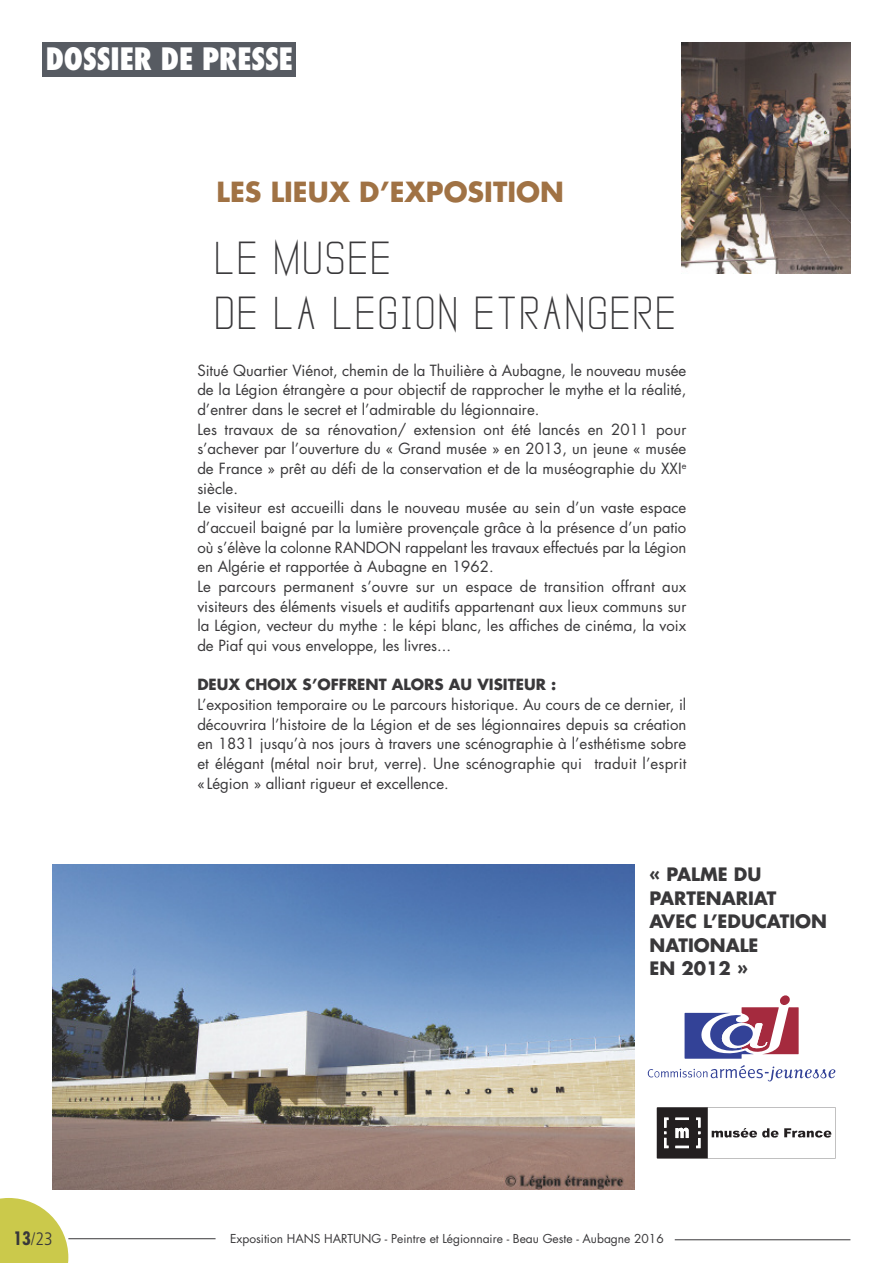
<style>
.page{position:relative;width:893px;height:1263px;background:#fff}
.page>*{position:absolute;margin:0;border:0;box-sizing:border-box;transform-origin:0 0}
.t1{font:700 46.5px/55.8px "Vanadine";color:#39383a}
.t2{font:800 condensed 30px "Futura";color:#fff}
.t3{font:700 27px "Futura";color:#a07244}
.t4{font:700 18px/23.4px "Futura";color:#39383a}
.t5{font:300 condensed 18px "Frutiger";color:#39383a}
.t6{font:15px/19.6px "Futura";color:#39383a}
.t7{font:700 15px "Futura";color:#39383a}
.t8{font:12px "Futura";color:#39383a}
.s1{font-family:"Futura";font-weight:700}
</style>
<div class="page">
<svg style="left:0;top:1198px;width:68px;height:65px"></svg>
<hr style="left:675px;top:1239px;width:175px;height:1px;background:#39383a">
<hr style="left:68px;top:1238px;width:148px;height:1px;background:#39383a">
<div style="left:43px;top:43px;width:253px;height:34px;background:#575b62"></div>
<img style="left:53px;top:864px;width:581px;height:325px">
<svg style="left:657px;top:1107px;width:178px;height:51px"></svg>
<img style="left:681px;top:43px;width:169px;height:231px">
<svg style="left:648px;top:995px;width:187px;height:86px"></svg>
<h2 class="t2" style="left:46px;top:42px;width:249px">DOSSIER DE PRESSE</h2>
<h3 class="t3" style="left:217px;top:180px;width:349px">LES LIEUX D’EXPOSITION</h3>
<h1 class="t1" style="left:217px;top:230px;width:465px">LE MUSEE<br>DE LA LEGION ETRANGERE</h1>
<p class="t6" style="left:197px;top:361px;width:490px">Situé Quartier Viénot, chemin de la Thuilière à Aubagne, le nouveau musée de la Légion étrangère a pour objectif de rapprocher le mythe et la réalité, d’entrer dans le secret et l’admirable du légionnaire.<br>Les travaux de sa rénovation/ extension ont été lancés en 2011 pour s’achever par l’ouverture du « Grand musée » en 2013, un jeune « musée de France » prêt au défi de la conservation et de la muséographie du XXI<sup>e </sup>siècle.<br>Le visiteur est accueilli dans le nouveau musée au sein d’un vaste espace d’accueil baigné par la lumière provençale grâce à la présence d’un patio où s’élève la colonne RANDON rappelant les travaux effectués par la Légion en Algérie et rapportée à Aubagne en 1962.<br>Le parcours permanent s’ouvre sur un espace de transition offrant aux visiteurs des éléments visuels et auditifs appartenant aux lieux communs sur la Légion, vecteur du mythe : le képi blanc, les affiches de cinéma, la voix de Piaf qui vous enveloppe, les livres...</p>
<p class="t7" style="left:197px;top:678px;width:360px">DEUX CHOIX S’OFFRENT ALORS AU VISITEUR :</p>
<p class="t6" style="left:197px;top:696px;width:490px;text-align:justify">L’exposition temporaire ou Le parcours historique. Au cours de ce dernier, il découvrira l’histoire de la Légion et de ses légionnaires depuis sa création en 1831 jusqu’à nos jours à travers une scénographie à l’esthétisme sobre et élégant (métal noir brut, verre). Une scénographie qui traduit l’esprit «Légion » alliant rigueur et excellence.</p>
<p class="t4" style="left:650px;top:864px;width:179px">« PALME DU<br>PARTENARIAT<br>AVEC L’EDUCATION<br>NATIONALE<br>EN 2012 »</p>
<p class="t5" style="left:13px;top:1231px;width:41px"><span class="s1">13</span>/23</p>
<p class="t8" style="left:230px;top:1233px;width:435px">Exposition HANS HARTUNG - Peintre et Légionnaire - Beau Geste - Aubagne 2016</p>
</div>
